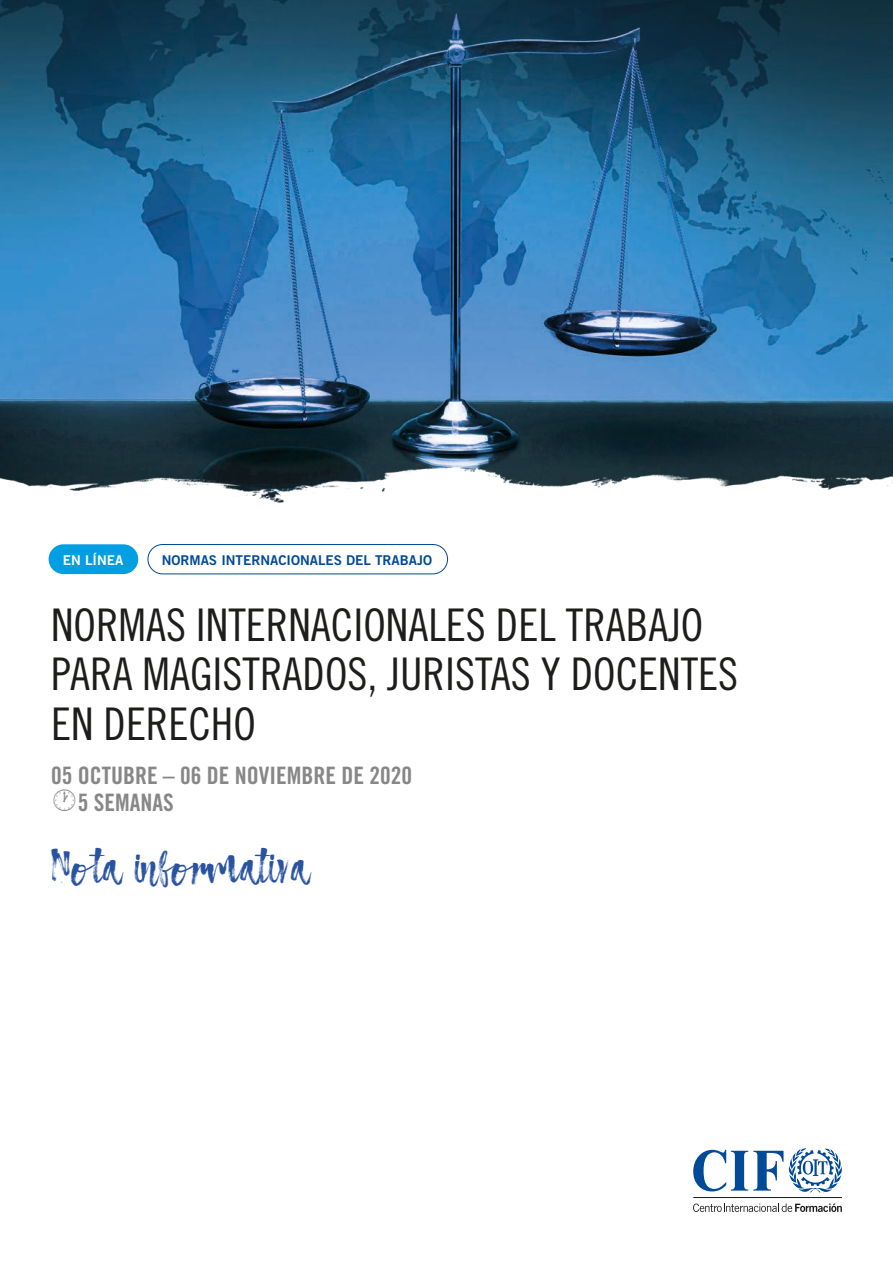
<style>
.page{position:relative;width:893px;height:1263px;background:#fff}
.page>*{position:absolute;margin:0;border:0;box-sizing:border-box;transform-origin:0 0}
.t1{font:45px/49.5px "Trade Gothic LT Std Cn 18";color:#1d1d1b}
.t2{font:45px "Atmosphere Script Typeface";color:#2953a1}
.t3{font:24px "Trade Gothic Bold Cond Twenty";color:#878787}
.t4{font:13.5px "Trade Gothic Bold Two";color:#004a97}
.t5{font:13.5px "Trade Gothic Bold Two";color:#fff}
</style>
<div class="page">
<img style="left:0;top:0;width:893px;height:460px">
<img style="left:0;top:460px;width:893px;height:43px">
<hr style="left:693px;top:1197px;width:149px;height:1px;background:#1d1d1b">
<svg style="left:693px;top:1148px;width:149px;height:45px"></svg>
<svg style="left:693px;top:1203px;width:149px;height:9px"></svg>
<div style="left:49px;top:544px;width:89px;height:30px;background:#009fe3;border-radius:15px"></div>
<div style="left:148px;top:544px;width:300px;height:30px;border:1px solid #004a97;border-radius:15px"></div>
<p class="t5" style="left:63px;top:551px;width:62px">EN LÍNEA</p>
<p class="t4" style="left:162px;top:551px;width:272px">NORMAS INTERNACIONALES DEL TRABAJO</p>
<p class="t1" style="left:51px;top:599px;width:689px">NORMAS INTERNACIONALES DEL TRABAJO<br>PARA MAGISTRADOS, JURISTAS Y DOCENTES<br>EN DERECHO</p>
<p class="t3" style="left:51px;top:760px;width:363px">05 OCTUBRE – 06 DE NOVIEMBRE DE 2020</p>
<p class="t3" style="left:51px;top:787px;width:124px">•5 SEMANAS</p>
<p class="t2" style="left:51px;top:840px;width:259px">Nota informativa</p>
</div>
